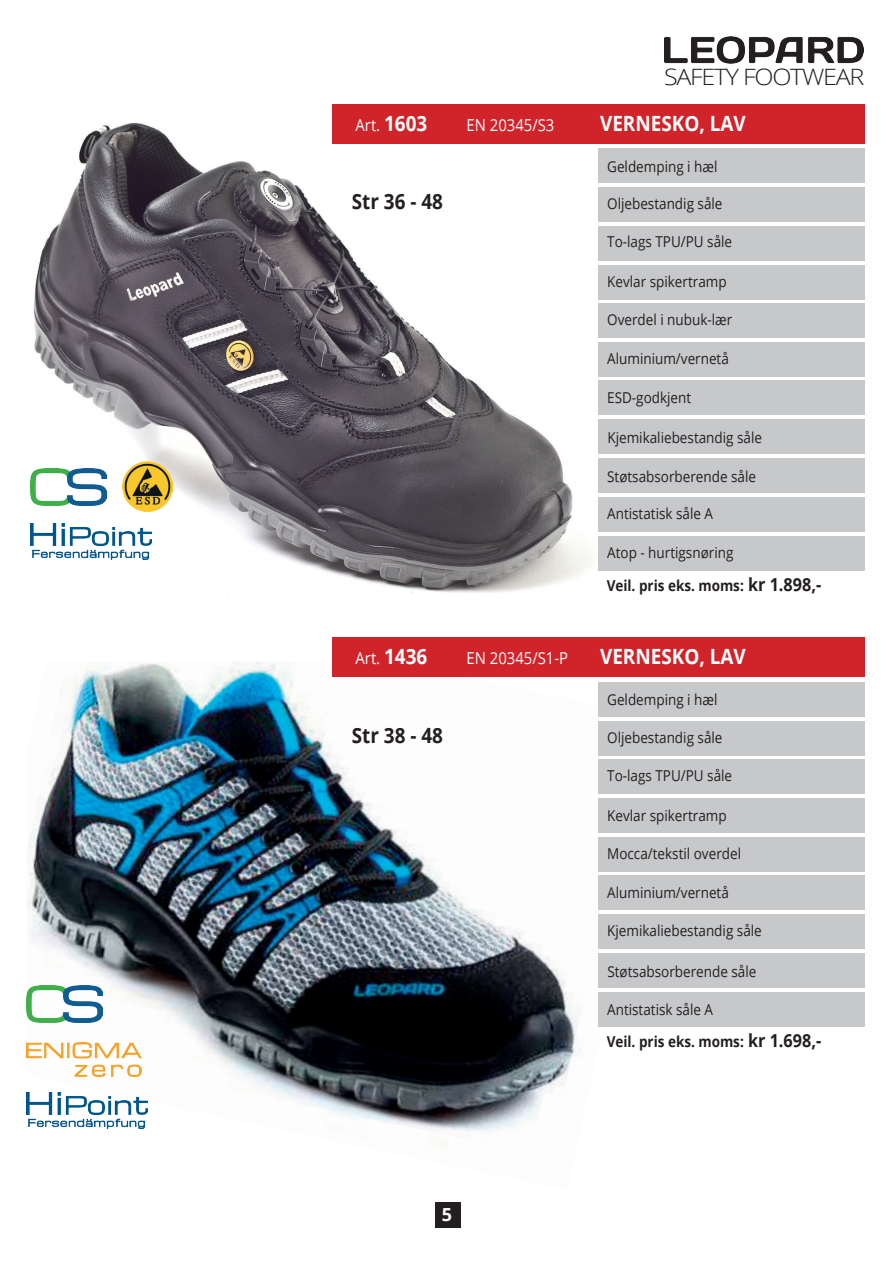
<style>
.page{position:relative;width:893px;height:1263px;background:#fff}
.page>*{position:absolute;margin:0;border:0;box-sizing:border-box;transform-origin:0 0}
.t1{font:300 22.5px "Open Sans";letter-spacing:-.05em;color:#231f20;scale:1.11 1}
.t2{font:700 21px "Open Sans";color:#fff;scale:.9 1}
.t3{font:700 21px "Open Sans";color:#231f20;scale:.9 1}
.t4{font:700 18px "Open Sans";color:#fff}
.t5{font:16.5px "Open Sans";color:#fff;scale:.9 1}
.t6{font:15px "Open Sans";color:#231f20;scale:.9 1}
.t7{font:700 15px "Open Sans";color:#231f20;scale:.9 1}
.s1{font-weight:700;font-size:21px}
.s2{font-size:18px}
</style>
<div class="page">
<img style="left:27px;top:662px;width:573px;height:485px">
<img style="left:30px;top:122px;width:568px;height:475px">
<div style="left:332px;top:104px;width:532px;height:39px;background:#d1232a"></div>
<div style="left:598px;top:149px;width:266px;height:34px;background:#c7c8ca"></div>
<div style="left:598px;top:187px;width:266px;height:34px;background:#c7c8ca"></div>
<div style="left:598px;top:226px;width:266px;height:34px;background:#c7c8ca"></div>
<div style="left:598px;top:265px;width:266px;height:34px;background:#c7c8ca"></div>
<div style="left:598px;top:303px;width:266px;height:34px;background:#c7c8ca"></div>
<div style="left:598px;top:342px;width:266px;height:34px;background:#c7c8ca"></div>
<div style="left:598px;top:381px;width:266px;height:34px;background:#c7c8ca"></div>
<div style="left:598px;top:420px;width:266px;height:34px;background:#c7c8ca"></div>
<div style="left:598px;top:458px;width:266px;height:34px;background:#c7c8ca"></div>
<div style="left:598px;top:497px;width:266px;height:34px;background:#c7c8ca"></div>
<div style="left:598px;top:536px;width:266px;height:34px;background:#c7c8ca"></div>
<div style="left:435px;top:1202px;width:26px;height:25px;background:#231f20"></div>
<img style="left:664px;top:36px;width:200px;height:27px">
<img style="left:123px;top:462px;width:50px;height:50px">
<img style="left:30px;top:469px;width:76px;height:36px">
<img style="left:31px;top:523px;width:120px;height:36px">
<div style="left:332px;top:638px;width:532px;height:39px;background:#d1232a"></div>
<div style="left:598px;top:682px;width:266px;height:34px;background:#c7c8ca"></div>
<div style="left:598px;top:721px;width:266px;height:34px;background:#c7c8ca"></div>
<div style="left:598px;top:760px;width:266px;height:34px;background:#c7c8ca"></div>
<div style="left:598px;top:799px;width:266px;height:34px;background:#c7c8ca"></div>
<div style="left:598px;top:837px;width:266px;height:34px;background:#c7c8ca"></div>
<div style="left:598px;top:876px;width:266px;height:34px;background:#c7c8ca"></div>
<div style="left:598px;top:914px;width:266px;height:35px;background:#c7c8ca"></div>
<div style="left:598px;top:953px;width:266px;height:34px;background:#c7c8ca"></div>
<div style="left:598px;top:992px;width:266px;height:34px;background:#c7c8ca"></div>
<img style="left:27px;top:986px;width:76px;height:37px">
<img style="left:27px;top:1092px;width:121px;height:37px">
<img style="left:27px;top:1042px;width:115px;height:35px">
<p class="t1" style="left:664px;top:62px;width:182px">SAFETY FOOTWEAR</p>
<p class="t5" style="left:356px;top:113px;width:81px">Art. <span class="s1">1603</span></p>
<p class="t5" style="left:467px;top:113px;width:99px">EN 20345/S3</p>
<p class="t2" style="left:600px;top:108px;width:163px">VERNESKO, LAV</p>
<p class="t6" style="left:607px;top:156px;width:124px">Geldemping i hæl</p>
<p class="t6" style="left:607px;top:193px;width:130px">Oljebestandig såle</p>
<p class="t6" style="left:607px;top:232px;width:140px">To-lags TPU/PU såle</p>
<p class="t6" style="left:607px;top:271px;width:134px">Kevlar spikertramp</p>
<p class="t6" style="left:607px;top:310px;width:141px">Overdel i nubuk-lær</p>
<p class="t6" style="left:607px;top:348px;width:137px">Aluminium/vernetå</p>
<p class="t6" style="left:607px;top:387px;width:95px">ESD-godkjent</p>
<p class="t6" style="left:607px;top:427px;width:173px">Kjemikaliebestandig såle</p>
<p class="t6" style="left:607px;top:466px;width:167px">Støtsabsorberende såle</p>
<p class="t6" style="left:607px;top:504px;width:119px">Antistatisk såle A</p>
<p class="t6" style="left:607px;top:542px;width:142px">Atop - hurtigsnøring</p>
<p class="t3" style="left:352px;top:187px;width:103px">Str 36 - 48</p>
<p class="t7" style="left:607px;top:575px;width:240px">Veil. pris eks. moms: <span class="s2">kr 1.898,-</span></p>
<p class="t5" style="left:356px;top:647px;width:81px">Art. <span class="s1">1436</span></p>
<p class="t5" style="left:467px;top:647px;width:114px">EN 20345/S1-P</p>
<p class="t2" style="left:600px;top:642px;width:163px">VERNESKO, LAV</p>
<p class="t6" style="left:607px;top:690px;width:124px">Geldemping i hæl</p>
<p class="t6" style="left:607px;top:727px;width:130px">Oljebestandig såle</p>
<p class="t6" style="left:607px;top:765px;width:140px">To-lags TPU/PU såle</p>
<p class="t6" style="left:607px;top:805px;width:134px">Kevlar spikertramp</p>
<p class="t6" style="left:607px;top:843px;width:150px">Mocca/tekstil overdel</p>
<p class="t6" style="left:607px;top:882px;width:137px">Aluminium/vernetå</p>
<p class="t6" style="left:607px;top:920px;width:173px">Kjemikaliebestandig såle</p>
<p class="t6" style="left:607px;top:961px;width:167px">Støtsabsorberende såle</p>
<p class="t6" style="left:607px;top:1000px;width:119px">Antistatisk såle A</p>
<p class="t3" style="left:352px;top:720px;width:103px">Str 38 - 48</p>
<p class="t4" style="left:442px;top:1202px;width:12px">5</p>
<p class="t7" style="left:607px;top:1031px;width:240px">Veil. pris eks. moms: <span class="s2">kr 1.698,-</span></p>
</div>
